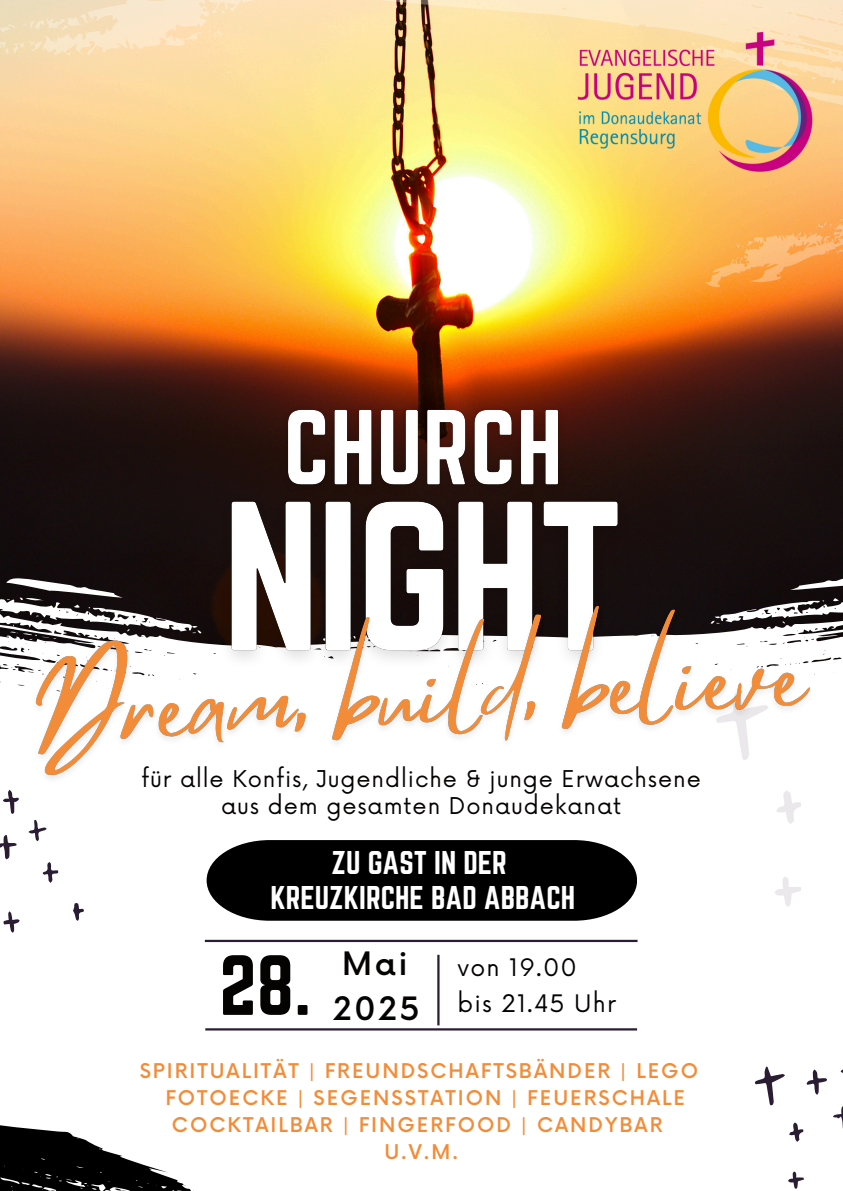
<style>
.page{position:relative;width:843px;height:1191px;background:#fff}
.page>*{position:absolute;margin:0;border:0;box-sizing:border-box;transform-origin:0 0}
.t1{font:74.6px "Norwester";color:#050202}
.t2{font:500 31.4px/44.2px "Now";letter-spacing:.08em;color:#050202}
.t3{font:28.8px/34.5px "Norwester";color:#fff;text-align:center}
.t4{font:23.6px "Now";letter-spacing:.05em;color:#050202}
.t5{font:22.5px "Now";letter-spacing:.04em;color:#050202}
.t6{font:500 19.8px "Now";letter-spacing:.1em;color:#f38c38}
</style>
<div class="page">
<img style="left:0;top:62px;width:842px;height:483px">
<svg style="left:0;top:545px;width:195px;height:141px;background:#322c2c"></svg>
<svg style="left:0;top:574px;width:133px;height:43px"></svg>
<svg style="left:10px;top:624px;width:12px;height:16px"></svg>
<svg style="left:195px;top:545px;width:647px;height:128px;background:#2a2323"></svg>
<svg style="left:780px;top:570px;width:62px;height:32px"></svg>
<svg style="left:181px;top:0;width:522px;height:157px;background:#f5dd91"></svg>
<img style="left:274px;top:392px;width:298px;height:73px">
<img style="left:211px;top:465px;width:428px;height:122px">
<svg style="left:0;top:0;width:299px;height:62px;background:#f8e0b7"></svg>
<svg style="left:703px;top:0;width:139px;height:423px;background:#be7e47"></svg>
<svg style="left:755px;top:1066px;width:87px;height:123px"></svg>
<svg style="left:775px;top:793px;width:25px;height:114px"></svg>
<svg style="left:0;top:789px;width:84px;height:143px"></svg>
<hr style="left:205px;top:939px;width:432px;height:2px;background:#2a1c33">
<hr style="left:205px;top:1028px;width:432px;height:2px;background:#2a1c33">
<hr style="left:437px;top:954px;width:2px;height:71px;background:#2a1c33">
<svg style="left:0;top:1028px;width:296px;height:162px"></svg>
<svg style="left:114px;top:1187px;width:8px;height:3px"></svg>
<svg style="left:206px;top:840px;width:431px;height:80px;background:#0f0f0f"></svg>
<img style="left:562px;top:24px;width:253px;height:152px">
<img style="left:22px;top:587px;width:802px;height:206px">
<p class="t5" style="left:141px;top:766px;width:560px">für alle Konfis, Jugendliche &amp; junge Erwachsene</p>
<p class="t5" style="left:221px;top:793px;width:401px">aus dem gesamten Donaudekanat</p>
<p class="t3" style="left:270px;top:845px;width:306px">ZU GAST IN DER<br>KREUZKIRCHE BAD ABBACH</p>
<p class="t1" style="left:219px;top:940px;width:93px">28.</p>
<p class="t2" style="left:333px;top:943px;width:88px">Mai<br>2025</p>
<p class="t4" style="left:457px;top:954px;width:121px">von 19.00</p>
<p class="t4" style="left:457px;top:989px;width:160px">bis 21.45 Uhr</p>
<p class="t6" style="left:140px;top:1060px;width:559px">SPIRITUALITÄT | FREUNDSCHAFTSBÄNDER | LEGO</p>
<p class="t6" style="left:165px;top:1087px;width:521px">FOTOECKE | SEGENSSTATION | FEUERSCHALE</p>
<p class="t6" style="left:172px;top:1114px;width:492px">COCKTAILBAR | FINGERFOOD | CANDYBAR</p>
<p class="t6" style="left:384px;top:1141px;width:75px">U.V.M.</p>
</div>
